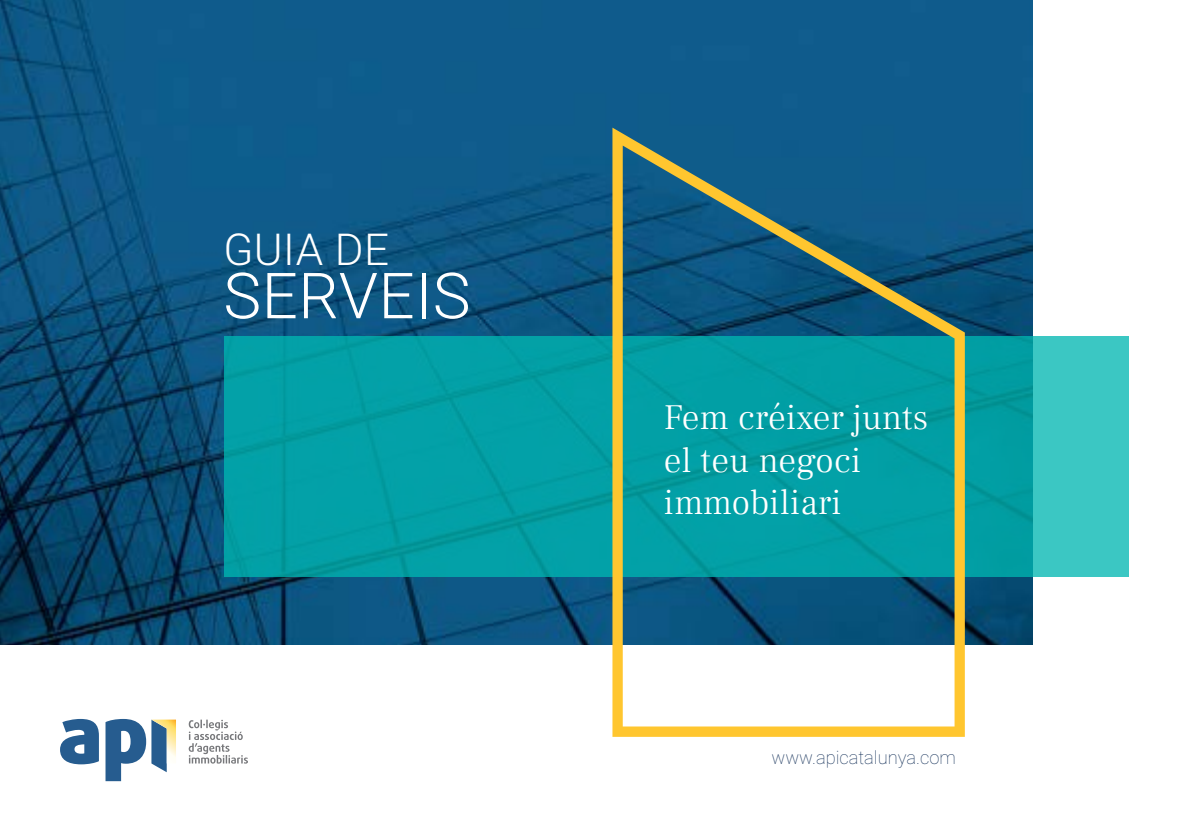
<style>
.page{position:relative;width:1191px;height:840px;background:#fff}
.page>*{position:absolute;margin:0;border:0;box-sizing:border-box;transform-origin:0 0}
.t1{font:300 63.6px "Roboto";letter-spacing:.01em;color:#fff}
.t2{font:300 44px "Roboto";letter-spacing:.01em;color:#fff}
.t3{font:300 35.2px/42.4px "Frank Ruhl Libre";letter-spacing:.01em;color:#fff}
.t4{font:100 18.4px "Roboto";color:#16325a}
</style>
<div class="page">
<img style="left:0;top:0;width:1032px;height:644px">
<svg style="left:224px;top:336px;width:904px;height:240px;background:#0ba5a9"></svg>
<svg style="left:60px;top:718px;width:39px;height:46px"></svg>
<svg style="left:189px;top:719px;width:59px;height:44px"></svg>
<svg style="left:105px;top:718px;width:71px;height:62px"></svg>
<svg style="left:612px;top:127px;width:352px;height:609px;background:#3a8e96"></svg>
<p class="t2" style="left:223px;top:219px;width:167px">GUIA DE</p>
<h1 class="t1" style="left:223px;top:251px;width:248px">SERVEIS</h1>
<p class="t3" style="left:663px;top:396px;width:266px">Fem créixer junts el teu negoci immobiliari</p>
<p class="t4" style="left:771px;top:744px;width:186px">www.apicatalunya.com</p>
</div>
